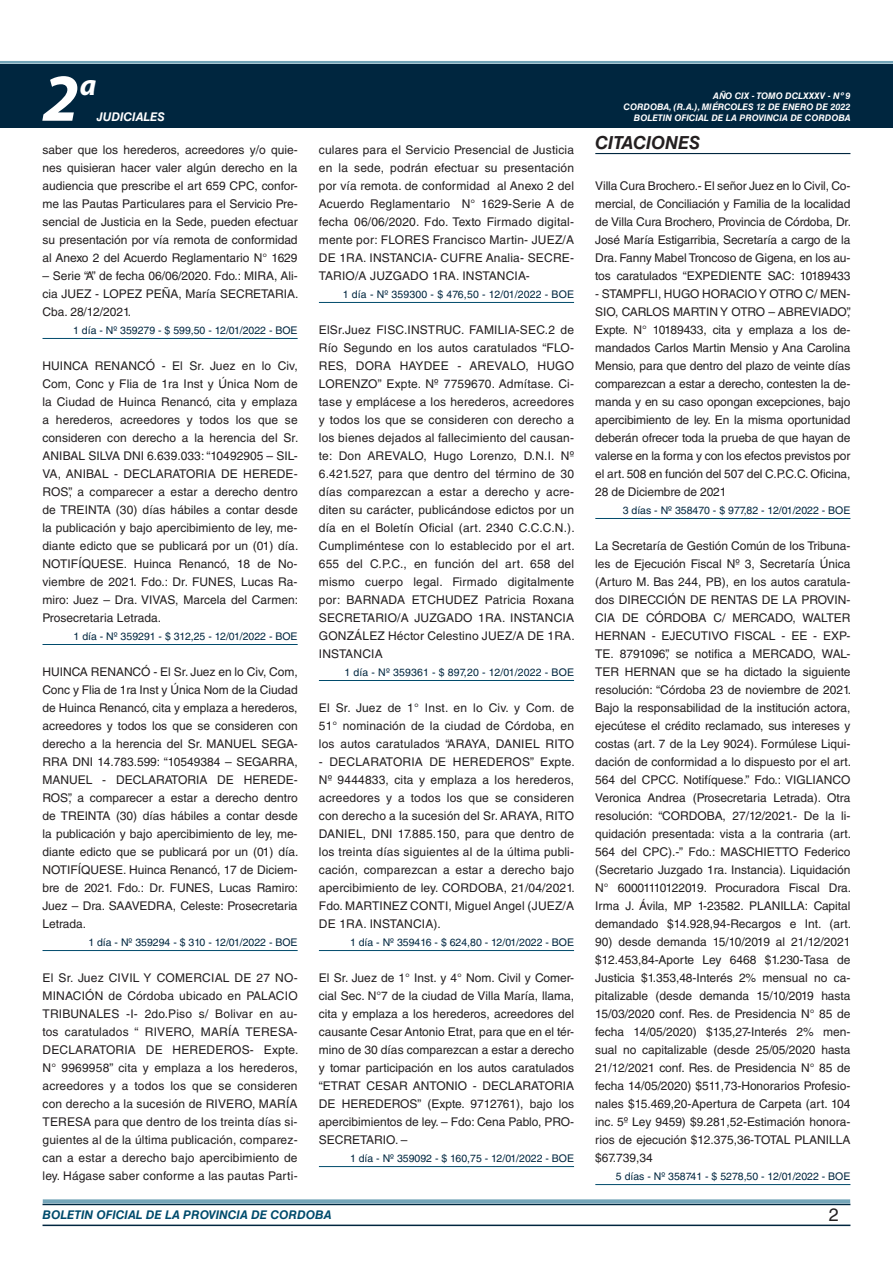
<style>
.page{position:relative;width:893px;height:1263px;background:#fff}
.page>*{position:absolute;margin:0;border:0;box-sizing:border-box;transform-origin:0 0}
.t1{font:italic 700 67.5px "Myriad Pro";color:#fff}
.t2{font:italic 700 30px "Myriad Pro";color:#fff}
.t3{font:italic 700 18px "Helvetica LT Std";color:#231f20}
.t4{font:18px "Helvetica LT Std";color:#231f20}
.t5{font:12px/18px "Helvetica LT Std";color:#231f20;text-align:justify}
.t6{font:italic 700 12px "Helvetica LT Std";color:#004b6c}
.t7{font:italic 700 12px "Helvetica LT Std";color:#fff}
.t8{font:10.5px "Helvetica LT Std";color:#00263f}
.t9{font:italic 700 9px/10.8px "Helvetica LT Std";color:#fff;text-align:right}
</style>
<div class="page">
<div style="left:0;top:61px;width:893px;height:6px;background:#fff;opacity:.75"></div>
<div style="left:0;top:64px;width:893px;height:64px;background:#00263f"></div>
<hr style="left:43px;top:1224px;width:807px;height:2px;background:#00263f">
<div style="left:42px;top:1198px;width:809px;height:8px;background:#fff;opacity:.75"></div>
<hr style="left:43px;top:338px;width:255px;height:1px;background:#004b6c">
<hr style="left:43px;top:644px;width:255px;height:1px;background:#004b6c">
<hr style="left:43px;top:950px;width:255px;height:1px;background:#004b6c">
<hr style="left:319px;top:302px;width:255px;height:1px;background:#004b6c">
<hr style="left:319px;top:680px;width:255px;height:1px;background:#004b6c">
<hr style="left:319px;top:950px;width:255px;height:1px;background:#004b6c">
<hr style="left:319px;top:1166px;width:255px;height:1px;background:#004b6c">
<hr style="left:595px;top:153px;width:255px;height:1px;background:#00263f">
<hr style="left:595px;top:518px;width:255px;height:1px;background:#004b6c">
<hr style="left:595px;top:1184px;width:255px;height:1px;background:#004b6c">
<h1 class="t1" style="left:43px;top:54px;width:38px">2</h1>
<h2 class="t2" style="left:80px;top:66px;width:18px">a</h2>
<p class="t9" style="left:623px;top:91px;width:228px">AÑO CIX - TOMO DCLXXXV - Nº 9<br>CORDOBA, (R.A.), MIÉRCOLES 12 DE ENERO DE 2022</p>
<p class="t7" style="left:97px;top:110px;width:70px">JUDICIALES</p>
<p class="t9" style="left:634px;top:112px;width:218px">BOLETIN OFICIAL DE LA PROVINCIA DE CORDOBA</p>
<p class="t5" style="left:43px;top:141px;width:257px">saber que los herederos, acreedores y/o quie&shy;nes quisieran hacer valer algún derecho en la audiencia que prescribe el art 659 CPC, confor&shy;me las Pautas Particulares para el Servicio Pre&shy;sencial de Justicia en la Sede, pueden efectuar su presentación por vía remota de conformidad al Anexo 2 del Acuerdo Reglamentario N° 1629</p>
<p class="t5" style="left:43px;top:267px;width:257px">– Serie “A” de fecha 06/06/2020. Fdo.: MIRA, Ali&shy;cia JUEZ - LOPEZ PEÑA, María SECRETARIA.<br>Cba. 28/12/2021.</p>
<p class="t8" style="left:73px;top:324px;width:226px">1 día - Nº 359279 - $ 599,50 - 12/01/2022 - BOE</p>
<p class="t5" style="left:43px;top:357px;width:257px">HUINCA RENANCÓ - El Sr. Juez en lo Civ, Com, Conc y Flia de 1ra Inst y Única Nom de la Ciudad de Huinca Renancó, cita y emplaza a herederos, acreedores y todos los que se consideren con derecho a la herencia del Sr.<br>ANIBAL SILVA DNI 6.639.033: “10492905 – SIL-VA, ANIBAL - DECLARATORIA DE HEREDE-ROS”, a comparecer a estar a derecho dentro de TREINTA (30) días hábiles a contar desde la publicación y bajo apercibimiento de ley, me&shy;diante edicto que se publicará por un (01) día.<br>NOTIFÍQUESE. Huinca Renancó, 18 de No&shy;viembre de 2021. Fdo.: Dr. FUNES, Lucas Ra&shy;miro: Juez – Dra. VIVAS, Marcela del Carmen:<br>Prosecretaria Letrada.</p>
<p class="t8" style="left:74px;top:630px;width:226px">1 día - Nº 359291 - $ 312,25 - 12/01/2022 - BOE</p>
<p class="t5" style="left:43px;top:663px;width:257px">HUINCA RENANCÓ - El Sr. Juez en lo Civ, Com, Conc y Flia de 1ra Inst y Única Nom de la Ciudad de Huinca Renancó, cita y emplaza a herederos, acreedores y todos los que se consideren con derecho a la herencia del Sr. MANUEL SEGA-RRA DNI 14.783.599: “10549384 – SEGARRA, MANUEL - DECLARATORIA DE HEREDE-ROS”, a comparecer a estar a derecho dentro de TREINTA (30) días hábiles a contar desde la publicación y bajo apercibimiento de ley, me&shy;diante edicto que se publicará por un (01) día.<br>NOTIFÍQUESE. Huinca Renancó, 17 de Diciem&shy;bre de 2021. Fdo.: Dr. FUNES, Lucas Ramiro:<br>Juez – Dra. SAAVEDRA, Celeste: Prosecretaria Letrada.</p>
<p class="t8" style="left:88px;top:936px;width:211px">1 día - Nº 359294 - $ 310 - 12/01/2022 - BOE</p>
<p class="t5" style="left:43px;top:969px;width:257px">El Sr. Juez CIVIL Y COMERCIAL DE 27 NO-MINACIÓN de Córdoba ubicado en PALACIO TRIBUNALES -I- 2do.Piso s/ Bolivar en au&shy;tos caratulados “ RIVERO, MARÍA TERESA-DECLARATORIA DE HEREDEROS- Expte.<br>N° 9969958” cita y emplaza a los herederos, acreedores y a todos los que se consideren con derecho a la sucesión de RIVERO, MARÍA TERESA para que dentro de los treinta días si&shy;guientes al de la última publicación, comparez&shy;can a estar a derecho bajo apercibimiento de ley. Hágase saber conforme a las pautas Parti-</p>
<p class="t5" style="left:319px;top:141px;width:257px">culares para el Servicio Presencial de Justicia en la sede, podrán efectuar su presentación por vía remota. de conformidad al Anexo 2 del Acuerdo Reglamentario N° 1629-Serie A de fecha 06/06/2020. Fdo. Texto Firmado digital&shy;mente por: FLORES Francisco Martin- JUEZ/A DE 1RA. INSTANCIA- CUFRE Analia- SECRE-TARIO/A JUZGADO 1RA. INSTANCIA-</p>
<p class="t8" style="left:343px;top:288px;width:233px">1 día - Nº 359300 - $ 476,50 - 12/01/2022 - BOE</p>
<p class="t5" style="left:319px;top:321px;width:257px">ElSr.Juez FISC.INSTRUC. FAMILIA-SEC.2 de Río Segundo en los autos caratulados “FLO-RES, DORA HAYDEE - AREVALO, HUGO LORENZO” Expte. Nº 7759670. Admítase. Ci&shy;tase y emplácese a los herederos, acreedores y todos los que se consideren con derecho a los bienes dejados al fallecimiento del causan&shy;te: Don AREVALO, Hugo Lorenzo, D.N.I. Nº 6.421.527, para que dentro del término de 30 días comparezcan a estar a derecho y acre&shy;diten su carácter, publicándose edictos por un día en el Boletín Oficial (art. 2340 C.C.C.N.).<br>Cumpliméntese con lo establecido por el art.<br>655 del C.P.C., en función del art. 658 del mismo cuerpo legal. Firmado digitalmente por: BARNADA ETCHUDEZ Patricia Roxana SECRETARIO/A JUZGADO 1RA. INSTANCIA GONZÁLEZ Héctor Celestino JUEZ/A DE 1RA.<br>INSTANCIA</p>
<p class="t8" style="left:344px;top:666px;width:231px">1 día - Nº 359361 - $ 897,20 - 12/01/2022 - BOE</p>
<p class="t5" style="left:319px;top:699px;width:257px">El Sr. Juez de 1° Inst. en lo Civ. y Com. de 51° nominación de la ciudad de Córdoba, en los autos caratulados “ARAYA, DANIEL RITO</p>
<p class="t5" style="left:319px;top:753px;width:257px">- DECLARATORIA DE HEREDEROS” Expte.<br>Nº 9444833, cita y emplaza a los herederos, acreedores y a todos los que se consideren con derecho a la sucesión del Sr. ARAYA, RITO DANIEL, DNI 17.885.150, para que dentro de los treinta días siguientes al de la última publi&shy;cación, comparezcan a estar a derecho bajo apercibimiento de ley. CORDOBA, 21/04/2021.<br>Fdo. MARTINEZ CONTI, Miguel Angel (JUEZ/A DE 1RA. INSTANCIA).</p>
<p class="t8" style="left:350px;top:936px;width:226px">1 día - Nº 359416 - $ 624,80 - 12/01/2022 - BOE</p>
<p class="t5" style="left:319px;top:969px;width:257px">El Sr. Juez de 1° Inst. y 4° Nom. Civil y Comer&shy;cial Sec. N°7 de la ciudad de Villa María, llama, cita y emplaza a los herederos, acreedores del causante Cesar Antonio Etrat, para que en el tér&shy;mino de 30 días comparezcan a estar a derecho y tomar participación en los autos caratulados “ETRAT CESAR ANTONIO - DECLARATORIA DE HEREDEROS” (Expte. 9712761), bajo los apercibimientos de ley. – Fdo: Cena Pablo, PRO-SECRETARIO. –</p>
<p class="t8" style="left:350px;top:1152px;width:226px">1 día - Nº 359092 - $ 160,75 - 12/01/2022 - BOE</p>
<h3 class="t3" style="left:595px;top:131px;width:106px">CITACIONES</h3>
<p class="t5" style="left:595px;top:177px;width:257px">Villa Cura Brochero.- El señor Juez en lo Civil, Co&shy;mercial, de Conciliación y Familia de la localidad de Villa Cura Brochero, Provincia de Córdoba, Dr.<br>José María Estigarribia, Secretaría a cargo de la Dra. Fanny Mabel Troncoso de Gigena, en los au&shy;tos caratulados “EXPEDIENTE SAC: 10189433</p>
<p class="t5" style="left:595px;top:285px;width:257px">- STAMPFLI, HUGO HORACIO Y OTRO C/ MEN-SIO, CARLOS MARTIN Y OTRO – ABREVIADO”, Expte. N° 10189433, cita y emplaza a los de&shy;mandados Carlos Martin Mensio y Ana Carolina Mensio, para que dentro del plazo de veinte días comparezcan a estar a derecho, contesten la de&shy;manda y en su caso opongan excepciones, bajo apercibimiento de ley. En la misma oportunidad deberán ofrecer toda la prueba de que hayan de valerse en la forma y con los efectos previstos por el art. 508 en función del 507 del C.P.C.C. Oficina, 28 de Diciembre de 2021</p>
<p class="t8" style="left:623px;top:504px;width:229px">3 días - Nº 358470 - $ 977,82 - 12/01/2022 - BOE</p>
<p class="t5" style="left:595px;top:537px;width:257px">La Secretaría de Gestión Común de los Tribuna&shy;les de Ejecución Fiscal Nº 3, Secretaría Única (Arturo M. Bas 244, PB), en los autos caratula&shy;dos DIRECCIÓN DE RENTAS DE LA PROVIN-CIA DE CÓRDOBA C/ MERCADO, WALTER HERNAN - EJECUTIVO FISCAL - EE - EXP-TE. 8791096”, se notifica a MERCADO, WAL-TER HERNAN que se ha dictado la siguiente resolución: “Córdoba 23 de noviembre de 2021.<br>Bajo la responsabilidad de la institución actora, ejecútese el crédito reclamado, sus intereses y costas (art. 7 de la Ley 9024). Formúlese Liqui&shy;dación de conformidad a lo dispuesto por el art.<br>564 del CPCC. Notifíquese.” Fdo.: VIGLIANCO Veronica Andrea (Prosecretaria Letrada). Otra resolución: “CORDOBA, 27/12/2021.- De la li&shy;quidación presentada: vista a la contraria (art.<br>564 del CPC).-” Fdo.: MASCHIETTO Federico (Secretario Juzgado 1ra. Instancia). Liquidación N° 60001110122019. Procuradora Fiscal Dra.<br>Irma J. Ávila, MP 1-23582. PLANILLA: Capital demandado $14.928,94-Recargos e Int. (art.</p>
<p class="t5" style="left:595px;top:933px;width:257px">90) desde demanda 15/10/2019 al 21/12/2021 $12.453,84-Aporte Ley 6468 $1.230-Tasa de Justicia $1.353,48-Interés 2% mensual no ca&shy;pitalizable (desde demanda 15/10/2019 hasta 15/03/2020 conf. Res. de Presidencia N° 85 de fecha 14/05/2020) $135,27-Interés 2% men&shy;sual no capitalizable (desde 25/05/2020 hasta 21/12/2021 conf. Res. de Presidencia N° 85 de fecha 14/05/2020) $511,73-Honorarios Profesio&shy;nales $15.469,20-Apertura de Carpeta (art. 104 inc. 5º Ley 9459) $9.281,52-Estimación honora&shy;rios de ejecución $12.375,36-TOTAL PLANILLA $67.739,34</p>
<p class="t8" style="left:616px;top:1170px;width:236px">5 días - Nº 358741 - $ 5278,50 - 12/01/2022 - BOE</p>
<p class="t6" style="left:43px;top:1208px;width:290px">BOLETIN OFICIAL DE LA PROVINCIA DE CORDOBA</p>
<h3 class="t4" style="left:829px;top:1204px;width:12px">2</h3>
</div>
